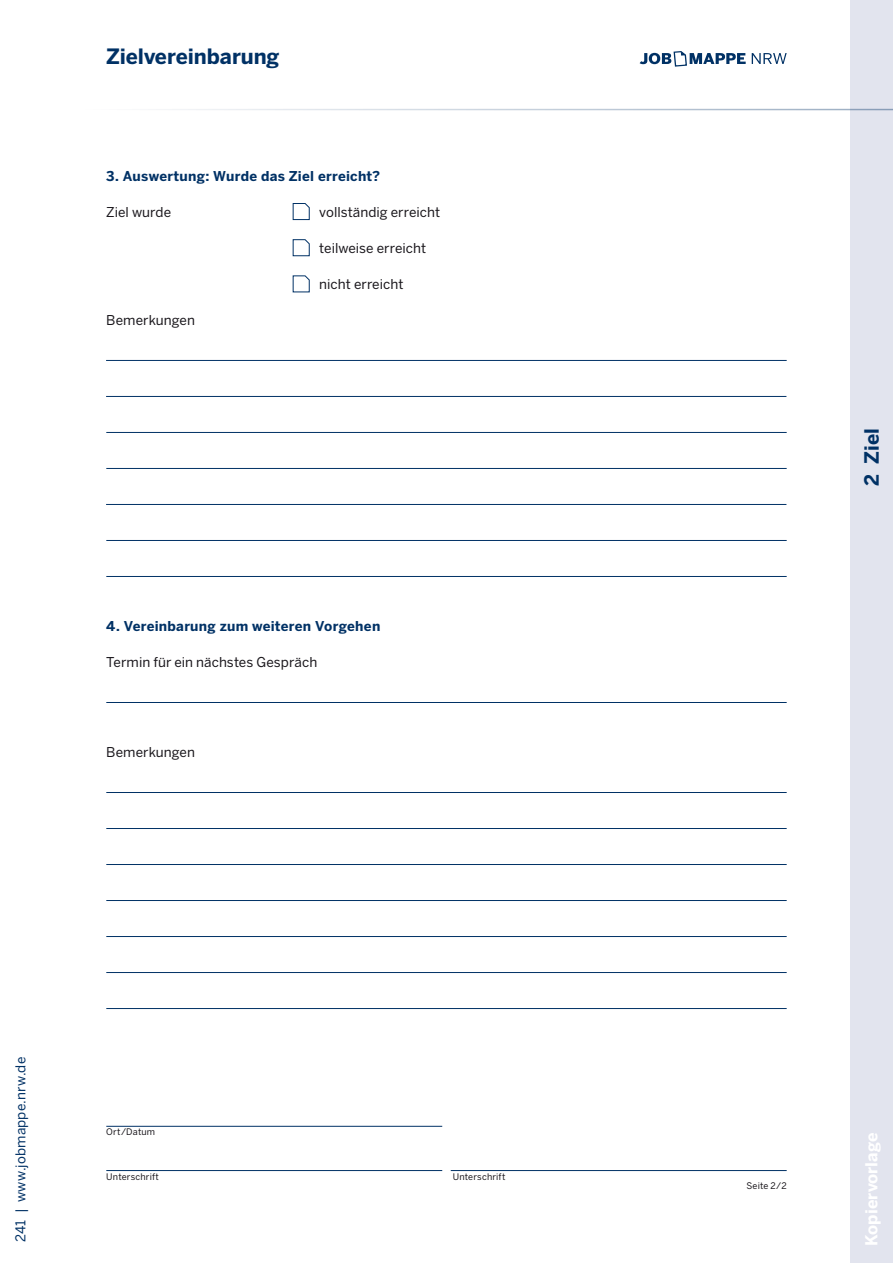
<style>
.page{position:relative;width:893px;height:1263px;background:#fff}
.page>*{position:absolute;margin:0;border:0;box-sizing:border-box;transform-origin:0 0}
.t1{font:700 21px "Benton Sans";letter-spacing:-.005em;color:#003165}
.t2{font:700 19.5px "Benton Sans";color:#003165}
.t3{font:700 16.5px "Benton Sans";color:#fff}
.t4{font:13.5px "Benton Sans";letter-spacing:.005em;color:#1a171c}
.t5{font:700 13.5px "Benton Sans";letter-spacing:.02em;color:#003165}
.t6{font:13.5px "Benton Sans";letter-spacing:.01em;color:#003165}
.t7{font:9px "Benton Sans";letter-spacing:.015em;color:#1a171c}
</style>
<div class="page">
<div style="left:850px;top:0;width:43px;height:1263px;background:#e2e4ee"></div>
<hr style="left:80px;top:109px;width:813px;height:1px;background:#003165">
<hr style="left:106px;top:360px;width:681px;height:1px;background:#003165">
<hr style="left:106px;top:792px;width:681px;height:1px;background:#003165">
<hr style="left:106px;top:504px;width:680px;height:1px;background:#003165">
<hr style="left:106px;top:936px;width:681px;height:1px;background:#003165">
<hr style="left:106px;top:396px;width:680px;height:1px;background:#003165">
<hr style="left:106px;top:828px;width:681px;height:1px;background:#003165">
<hr style="left:106px;top:540px;width:681px;height:1px;background:#003165">
<hr style="left:106px;top:702px;width:681px;height:1px;background:#003165">
<hr style="left:106px;top:972px;width:681px;height:1px;background:#003165">
<hr style="left:106px;top:432px;width:681px;height:1px;background:#003165">
<hr style="left:106px;top:864px;width:681px;height:1px;background:#003165">
<hr style="left:106px;top:576px;width:681px;height:1px;background:#003165">
<hr style="left:106px;top:1008px;width:681px;height:1px;background:#003165">
<hr style="left:106px;top:468px;width:681px;height:1px;background:#003165">
<hr style="left:106px;top:900px;width:681px;height:1px;background:#003165">
<svg style="left:292px;top:203px;width:18px;height:17px"></svg>
<svg style="left:292px;top:239px;width:18px;height:17px"></svg>
<svg style="left:292px;top:275px;width:18px;height:18px"></svg>
<hr style="left:106px;top:1126px;width:336px;height:1px;background:#003165">
<hr style="left:106px;top:1170px;width:336px;height:1px;background:#003165">
<hr style="left:451px;top:1170px;width:336px;height:1px;background:#003165">
<svg style="left:640px;top:51px;width:147px;height:16px"></svg>
<h1 class="t1" style="left:106px;top:44px;width:175px">Zielvereinbarung</h1>
<p class="t5" style="left:106px;top:168px;width:275px">3. Auswertung: Wurde das Ziel erreicht?</p>
<p class="t4" style="left:106px;top:204px;width:66px">Ziel wurde</p>
<p class="t4" style="left:319px;top:204px;width:122px">vollständig erreicht</p>
<p class="t4" style="left:319px;top:240px;width:108px">teilweise erreicht</p>
<p class="t4" style="left:319px;top:276px;width:86px">nicht erreicht</p>
<p class="t4" style="left:106px;top:312px;width:90px">Bemerkungen</p>
<p class="t5" style="left:106px;top:618px;width:276px">4. Vereinbarung zum weiteren Vorgehen</p>
<p class="t4" style="left:106px;top:654px;width:212px">Termin für ein nächstes Gespräch</p>
<p class="t4" style="left:106px;top:744px;width:90px">Bemerkungen</p>
<p class="t6" style="left:13px;top:1242px;width:186px;rotate:-90deg">241 | www.jobmappe.nrw.de</p>
<p class="t7" style="left:106px;top:1126px;width:50px">Ort/Datum</p>
<p class="t7" style="left:106px;top:1171px;width:54px">Unterschrift</p>
<p class="t7" style="left:453px;top:1171px;width:54px">Unterschrift</p>
<h2 class="t2" style="left:860px;top:486px;width:59px;rotate:-90deg">2 Ziel</h2>
<p class="t7" style="left:746px;top:1180px;width:42px">Seite 2/2</p>
<p class="t3" style="left:861px;top:1246px;width:115px;rotate:-90deg">Kopiervorlage</p>
</div>
